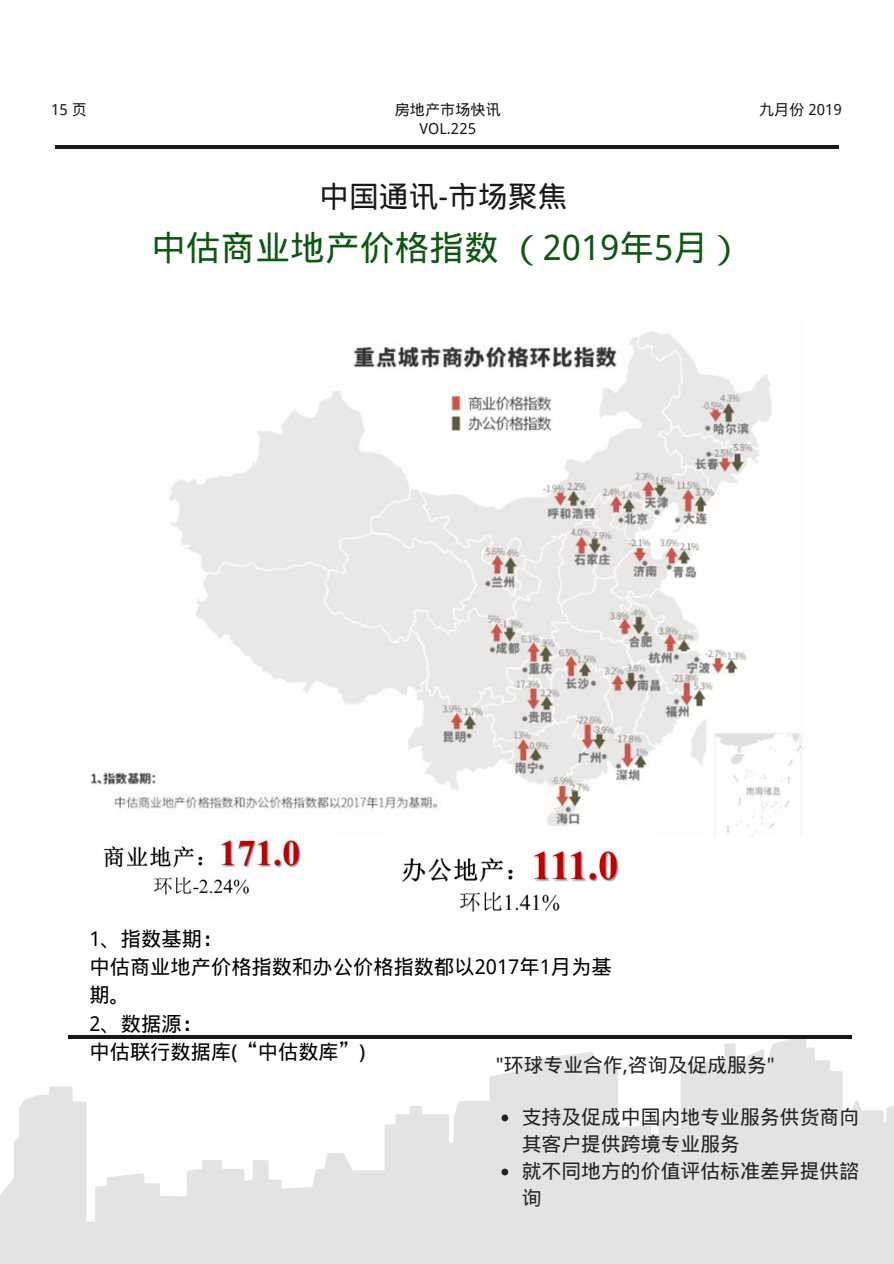
<style>
.page{position:relative;width:894px;height:1264px;background:#fff}
.page>*{position:absolute;margin:0;border:0;box-sizing:border-box;transform-origin:0 0}
.t1{font:34.8px "Wen Quan Yi Micro Hei";color:#0d5711}
.t2{font:29.85px "Wen Quan Yi Micro Hei";color:#181818}
.t3{font:20.25px/28.2px "Wen Quan Yi Micro Hei";color:#000}
.t4{font:19.8px/27px "Wen Quan Yi Micro Hei";color:#222}
.t5{font:15.15px "Wen Quan Yi Micro Hei";color:#181818}
</style>
<div class="page">
<hr style="left:55px;top:146px;width:783px;height:3px;background:#181818">
<svg style="left:0;top:1039px;width:893px;height:224px;fill:#e4e3e2"></svg>
<hr style="left:68px;top:1035px;width:783px;height:4px;background:#181818">
<svg style="left:501px;top:1114px;width:7px;height:7px"></svg>
<svg style="left:501px;top:1168px;width:7px;height:7px"></svg>
<img style="left:89px;top:331px;width:714px;height:505px">
<img style="left:89px;top:818px;width:236px;height:77px">
<img style="left:385px;top:826px;width:260px;height:86px">
<p class="t5" style="left:51px;top:101px;width:37px">15 页</p>
<p class="t5" style="left:395px;top:100px;width:107px">房地产市场快讯</p>
<p class="t5" style="left:758px;top:100px;width:84px">九月份 2019</p>
<p class="t5" style="left:419px;top:120px;width:58px">VOL.225</p>
<h2 class="t2" style="left:319px;top:179px;width:250px">中国通讯-市场聚焦</h2>
<h1 class="t1" style="left:151px;top:227px;width:593px">中估商业地产价格指数（2019年5月）</h1>
<p class="t3" style="left:89px;top:924px;width:523px">1、指数基期：<br>中估商业地产价格指数和办公价格指数都以2017年1月为基期。<br>2、数据源：<br>中估联行数据库(“中估数库”)</p>
<p class="t4" style="left:495px;top:1051px;width:280px">"环球专业合作,咨询及促成服务"</p>
<p class="t4" style="left:521px;top:1103px;width:339px">支持及促成中国内地专业服务供货商向其客户提供跨境专业服务<br>就不同地方的价值评估标准差异提供諮询</p>
</div>
